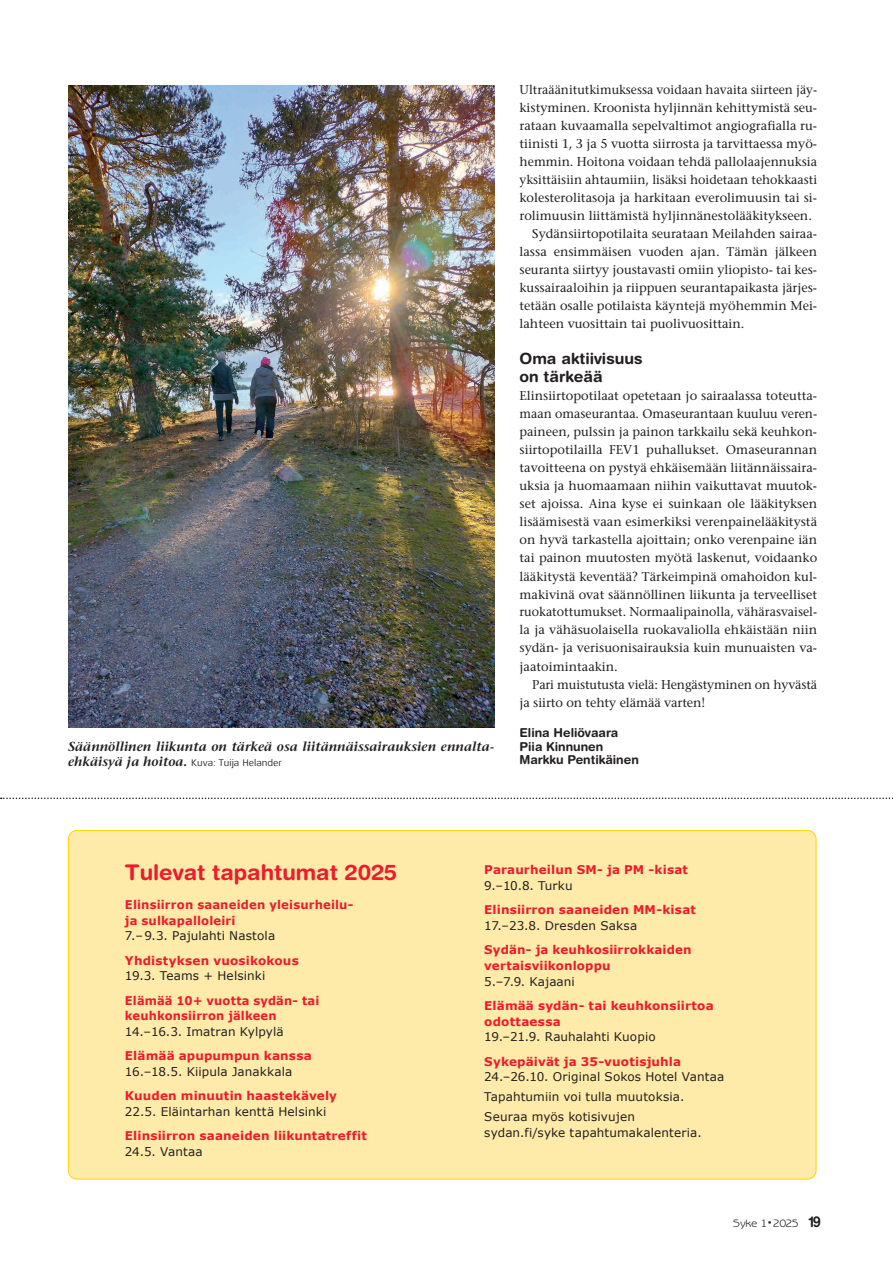
<style>
.page{position:relative;width:893px;height:1263px;background:#fff}
.page>*{position:absolute;margin:0;border:0;box-sizing:border-box;transform-origin:0 0}
.t1{font:700 21.6px "Helvetica Rounded LT Std";color:#ee1b2c}
.t2{font:700 15.45px/18px "Helvetica Rounded LT Std";color:#231f20}
.t3{font:italic 600 13.05px "Stone Serif Std";color:#231f20}
.t4{font:500 12.75px/18px "Stone Serif Std";color:#231f20;text-align:justify}
.t5{font:500 12.75px "Stone Serif Std";color:#231f20;scale:.96 1}
.t6{font:700 12.3px/13.5px "Helvetica Rounded LT Std";color:#231f20}
.t7{font:12px/20px "Verdana";letter-spacing:.005em;color:#231f20}
.t8{font:700 12px/15.8px "Verdana";letter-spacing:.015em;color:#ee1b2c}
.t9{font:700 12px/15.8px "Verdana";letter-spacing:.015em;color:#ee1b2c;scale:.96 1}
.t10{font:10.8px "Benguiat Gothic Std";letter-spacing:-.025em;color:#231f20;scale:1.05 1}
.t11{font:9.75px "Aeonis LT Pro";color:#231f20}
.s1{font-family:"Stone Serif Std";font-weight:600;font-style:italic;font-size:13.05px}
.s2{font-size:7.5px}
.s3{font-family:"Helvetica Rounded LT Std";font-weight:700;font-size:15px}
</style>
<div class="page">
<div style="left:68px;top:830px;width:748px;height:349px;background:#ffeba9;border-radius:9px"></div>
<img style="left:69px;top:85px;width:425px;height:642px">
<svg style="left:1px;top:797px;width:892px;height:2px"></svg>
<p class="t3" style="left:68px;top:738px;width:427px">Säännöllinen liikunta on tärkeä osa liitännäissairauksien ennalta-</p>
<p class="t11" style="left:68px;top:757px;width:216px"><span class="s1">ehkäisyä ja hoitoa.</span> Kuva: Tuija Helander</p>
<p class="t5" style="left:519px;top:82px;width:312px">Ultraäänitutkimuksessa voidaan havaita siirteen jäy-</p>
<p class="t4" style="left:519px;top:99px;width:299px">kistyminen. Kroonista hyljinnän kehittymistä seu-</p>
<p class="t4" style="left:519px;top:117px;width:299px">rataan kuvaamalla sepelvaltimot angiografialla ru-</p>
<p class="t4" style="left:519px;top:135px;width:299px">tiinisti 1, 3 ja 5 vuotta siirrosta ja tarvittaessa myö-</p>
<p class="t4" style="left:519px;top:153px;width:299px">hemmin. Hoitona voidaan tehdä pallolaajennuksia</p>
<p class="t4" style="left:519px;top:171px;width:299px">yksittäisiin ahtaumiin, lisäksi hoidetaan tehokkaasti</p>
<p class="t4" style="left:519px;top:189px;width:299px">kolesterolitasoja ja harkitaan everolimuusin tai si-</p>
<p class="t4" style="left:519px;top:207px;width:294px">rolimuusin liittämistä hyljinnänestolääkitykseen.</p>
<p class="t4" style="left:532px;top:225px;width:286px">Sydänsiirtopotilaita seurataan Meilahden sairaa-</p>
<p class="t4" style="left:519px;top:243px;width:299px">lassa ensimmäisen vuoden ajan. Tämän jälkeen</p>
<p class="t4" style="left:519px;top:261px;width:299px">seuranta siirtyy joustavasti omiin yliopisto- tai kes-</p>
<p class="t4" style="left:519px;top:279px;width:299px">kussairaaloihin ja riippuen seurantapaikasta järjes-</p>
<p class="t4" style="left:519px;top:297px;width:299px">tetään osalle potilaista käyntejä myöhemmin Mei-</p>
<p class="t4" style="left:519px;top:315px;width:227px">lahteen vuosittain tai puolivuosittain.</p>
<p class="t2" style="left:519px;top:350px;width:124px">Oma aktiivisuus on tärkeää</p>
<p class="t4" style="left:519px;top:387px;width:299px">Elinsiirtopotilaat opetetaan jo sairaalassa toteutta&shy;maan omaseurantaa. Omaseurantaan kuuluu veren&shy;paineen, pulssin ja painon tarkkailu sekä keuhkon&shy;siirtopotilailla FEV1 puhallukset. Omaseurannan tavoitteena on pystyä ehkäisemään liitännäissaira&shy;uksia ja huomaamaan niihin vaikuttavat muutok&shy;set ajoissa. Aina kyse ei suinkaan ole lääkityksen lisäämisestä vaan esimerkiksi verenpainelääkitystä on hyvä tarkastella ajoittain; onko verenpaine iän tai painon muutosten myötä laskenut, voidaanko lääkitystä keventää? Tärkeimpinä omahoidon kul&shy;makivinä ovat säännöllinen liikunta ja terveelliset ruokatottumukset. Normaalipainolla, vähärasvaisel&shy;la ja vähäsuolaisella ruokavaliolla ehkäistään niin sydän- ja verisuonisairauksia kuin munuaisten va&shy;jaatoimintaakin.</p>
<p class="t4" style="left:519px;top:675px;width:299px;text-indent:13px">Pari muistutusta vielä: Hengästyminen on hyvästä ja siirto on tehty elämää varten!</p>
<p class="t6" style="left:519px;top:726px;width:121px">Elina Heliövaara<br>Piia Kinnunen<br>Markku Pentikäinen</p>
<h1 class="t1" style="left:125px;top:859px;width:274px">Tulevat tapahtumat 2025</h1>
<p class="t8" style="left:125px;top:897px;width:230px">Elinsiirron saaneiden yleisurheilu&shy;ja sulkapalloleiri</p>
<p class="t7" style="left:125px;top:926px;width:152px">7.–9.3. Pajulahti Nastola</p>
<p class="t8" style="left:125px;top:952px;width:175px">Yhdistyksen vuosikokous</p>
<p class="t7" style="left:125px;top:966px;width:142px">19.3. Teams + Helsinki</p>
<p class="t9" style="left:125px;top:992px;width:204px">Elämää 10+ vuotta sydän- tai keuhkonsiirron jälkeen</p>
<p class="t7" style="left:125px;top:1022px;width:160px">14.–16.3. Imatran Kylpylä</p>
<p class="t8" style="left:125px;top:1048px;width:188px">Elämää apupumpun kanssa</p>
<p class="t7" style="left:125px;top:1062px;width:169px">16.–18.5. Kiipula Janakkala</p>
<p class="t8" style="left:125px;top:1088px;width:214px">Kuuden minuutin haastekävely</p>
<p class="t7" style="left:125px;top:1102px;width:203px">22.5. Eläintarhan kenttä Helsinki</p>
<p class="t8" style="left:125px;top:1128px;width:243px">Elinsiirron saaneiden liikuntatreffit</p>
<p class="t7" style="left:125px;top:1142px;width:79px">24.5. Vantaa</p>
<p class="t8" style="left:484px;top:862px;width:205px">Paraurheilun SM- ja PM -kisat</p>
<p class="t7" style="left:484px;top:876px;width:90px">9.–10.8. Turku</p>
<p class="t8" style="left:484px;top:902px;width:213px">Elinsiirron saaneiden MM-kisat</p>
<p class="t7" style="left:484px;top:916px;width:155px">17.–23.8. Dresden Saksa</p>
<p class="t8" style="left:484px;top:942px;width:209px">Sydän- ja keuhkosiirrokkaiden vertaisviikonloppu</p>
<p class="t7" style="left:484px;top:971px;width:92px">5.–7.9. Kajaani</p>
<p class="t8" style="left:484px;top:998px;width:231px">Elämää sydän- tai keuhkonsiirtoa odottaessa</p>
<p class="t7" style="left:484px;top:1027px;width:173px">19.–21.9. Rauhalahti Kuopio</p>
<p class="t8" style="left:484px;top:1053px;width:198px">Sykepäivät ja 35-vuotisjuhla</p>
<p class="t7" style="left:484px;top:1067px;width:242px">24.–26.10. Original Sokos Hotel Vantaa<br>Tapahtumiin voi tulla muutoksia.<br>Seuraa myös kotisivujen</p>
<p class="t7" style="left:484px;top:1123px;width:219px">sydan.fi/syke tapahtumakalenteria.</p>
<p class="t10" style="left:733px;top:1217px;width:85px">Syke 1<span class="s2">•</span> 2025 <span class="s3">19</span></p>
</div>
